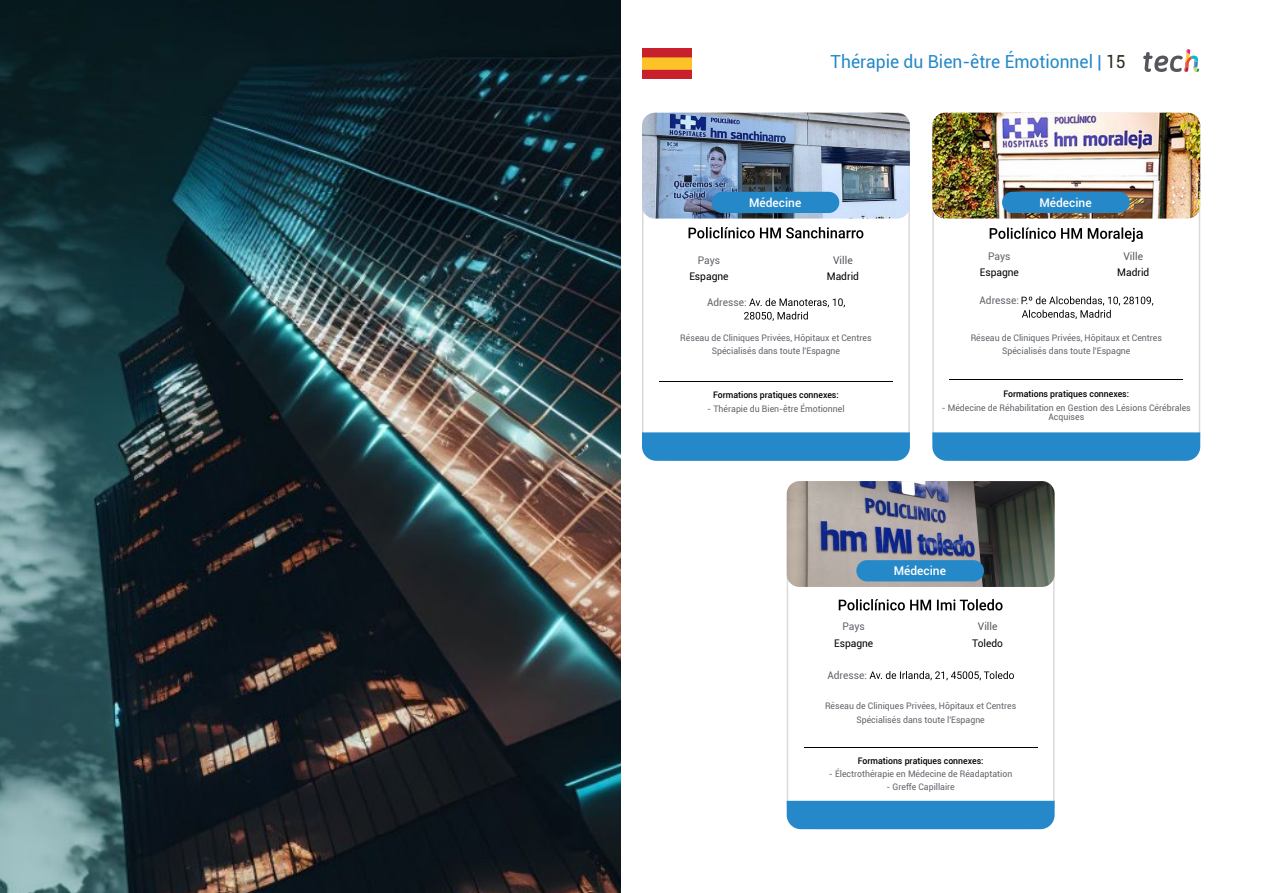
<style>
.page{position:relative;width:1263px;height:893px;background:#fff}
.page>*{position:absolute;margin:0;border:0;box-sizing:border-box;transform-origin:0 0}
.t1{font:18px "Roboto";color:#2488c9}
.t2{font:500 12px "Roboto";color:#fff}
.t3{font:10.5px "Roboto";color:#000}
.t4{font:10.5px "Roboto";color:#61646a}
.t5{font:10.5px "Roboto";color:#52555b}
.t6{font:9px/13.5px "Roboto";color:#61646a;text-align:center}
.t7{font:500 9px "Roboto";color:#000}
.s1{color:#312e20}
</style>
<div class="page">
<img style="left:642px;top:49px;width:49px;height:30px">
<svg style="left:1143px;top:49px;width:56px;height:23px"></svg>
<img style="left:0;top:0;width:621px;height:893px">
<svg style="left:932px;top:112px;width:269px;height:337px"></svg>
<img style="left:932px;top:113px;width:268px;height:106px">
<div style="left:1002px;top:192px;width:127px;height:21px;background:#2488c9;border-radius:11px"></div>
<svg style="left:932px;top:432px;width:268px;height:29px;background:#2a8bca"></svg>
<hr style="left:949px;top:379px;width:234px;height:1px;background:#000">
<svg style="left:990px;top:227px;width:153px;height:15px"></svg>
<svg style="left:1021px;top:296px;width:132px;height:23px"></svg>
<svg style="left:642px;top:112px;width:268px;height:320px"></svg>
<img style="left:642px;top:113px;width:268px;height:106px">
<div style="left:712px;top:192px;width:127px;height:21px;background:#2488c9;border-radius:11px"></div>
<svg style="left:642px;top:432px;width:268px;height:29px;background:#2a8bca"></svg>
<hr style="left:659px;top:381px;width:234px;height:1px;background:#000">
<svg style="left:688px;top:227px;width:175px;height:11px"></svg>
<svg style="left:744px;top:298px;width:101px;height:23px"></svg>
<svg style="left:786px;top:490px;width:269px;height:340px"></svg>
<img style="left:787px;top:481px;width:267px;height:106px">
<div style="left:856px;top:560px;width:128px;height:21px;background:#2488c9;border-radius:11px"></div>
<div style="left:787px;top:801px;width:267px;height:28px;background:#2488c9"></div>
<hr style="left:804px;top:747px;width:233px;height:1px;background:#000">
<svg style="left:839px;top:599px;width:163px;height:11px"></svg>
<svg style="left:869px;top:671px;width:145px;height:9px"></svg>
<h1 class="t1" style="left:831px;top:49px;width:297px">Thérapie du Bien-être Émotionnel | <span class="s1">15</span></h1>
<p class="t4" style="left:698px;top:253px;width:24px">Pays</p>
<p class="t3" style="left:689px;top:269px;width:41px">Espagne</p>
<h2 class="t2" style="left:749px;top:194px;width:54px">Médecine</h2>
<p class="t5" style="left:833px;top:253px;width:21px">Ville</p>
<p class="t3" style="left:827px;top:269px;width:34px">Madrid</p>
<p class="t4" style="left:988px;top:249px;width:24px">Pays</p>
<p class="t3" style="left:980px;top:265px;width:41px">Espagne</p>
<h2 class="t2" style="left:1039px;top:194px;width:54px">Médecine</h2>
<p class="t5" style="left:1123px;top:249px;width:21px">Ville</p>
<p class="t3" style="left:1117px;top:265px;width:34px">Madrid</p>
<p class="t4" style="left:707px;top:295px;width:41px">Adresse:</p>
<p class="t6" style="left:680px;top:330px;width:193px">Réseau de Cliniques Privées, Hôpitaux et Centres<br>Spécialisés dans toute l'Espagne</p>
<p class="t7" style="left:713px;top:389px;width:127px">Formations pratiques connexes:</p>
<p class="t6" style="left:707px;top:401px;width:139px">- Thérapie du Bien-être Émotionnel</p>
<p class="t4" style="left:979px;top:293px;width:41px">Adresse:</p>
<p class="t6" style="left:971px;top:330px;width:193px">Réseau de Cliniques Privées, Hôpitaux et Centres<br>Spécialisés dans toute l'Espagne</p>
<p class="t7" style="left:1003px;top:388px;width:127px">Formations pratiques connexes:</p>
<p class="t6" style="left:942px;top:402px;width:251px;line-height:9px">- Médecine de Réhabilitation en Gestion des Lésions Cérébrales<br>Acquises</p>
<p class="t4" style="left:842px;top:619px;width:24px">Pays</p>
<p class="t3" style="left:834px;top:635px;width:41px">Espagne</p>
<h2 class="t2" style="left:894px;top:563px;width:54px">Médecine</h2>
<p class="t5" style="left:978px;top:619px;width:21px">Ville</p>
<p class="t3" style="left:972px;top:635px;width:32px">Toledo</p>
<p class="t4" style="left:827px;top:668px;width:41px">Adresse:</p>
<p class="t6" style="left:825px;top:699px;width:193px">Réseau de Cliniques Privées, Hôpitaux et Centres<br>Spécialisés dans toute l'Espagne</p>
<p class="t7" style="left:858px;top:754px;width:127px">Formations pratiques connexes:</p>
<p class="t6" style="left:829px;top:766px;width:185px">- Électrothérapie en Médecine de Réadaptation</p>
<p class="t6" style="left:886px;top:780px;width:70px">- Greffe Capillaire</p>
</div>
